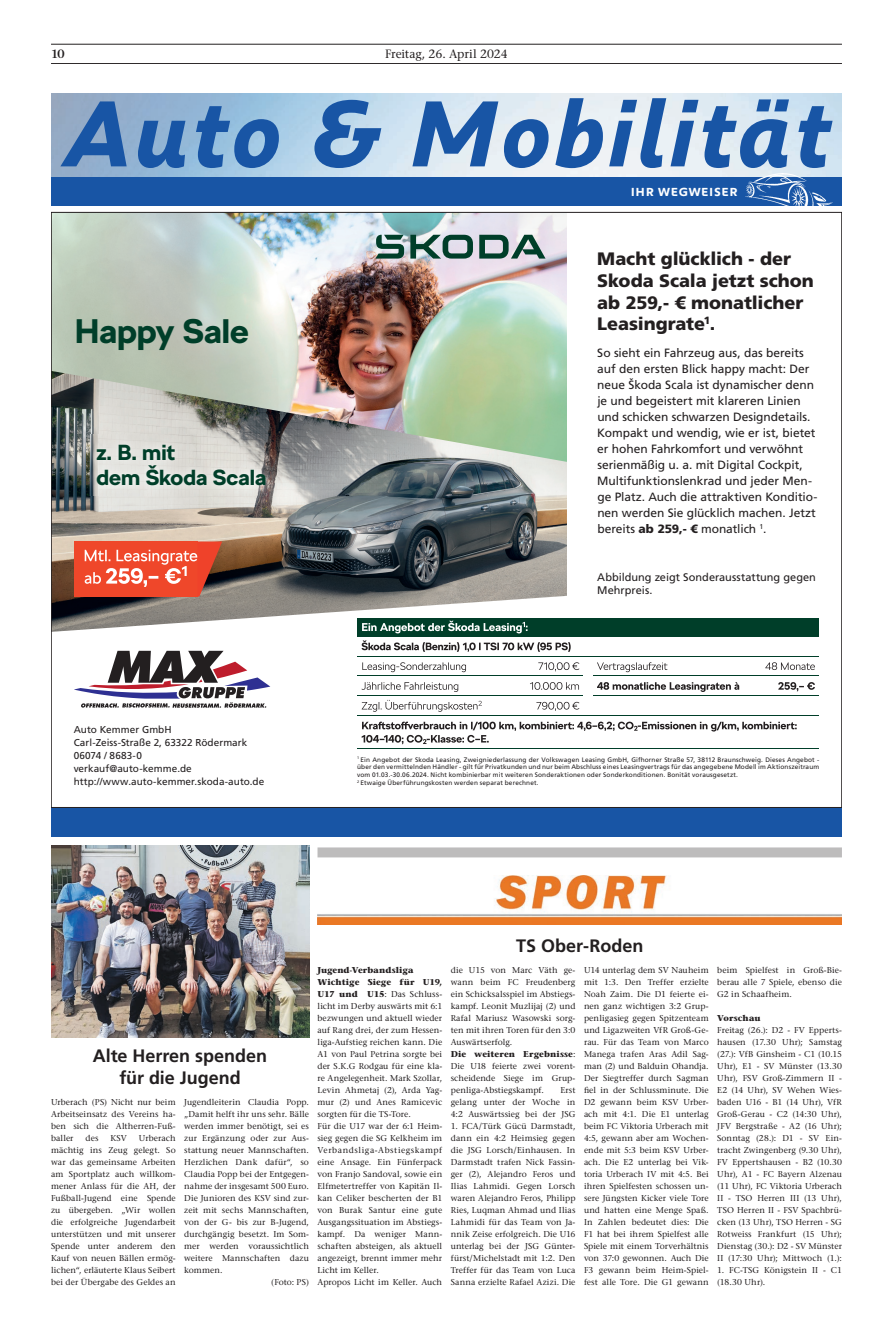
<style>
.page{position:relative;width:893px;height:1333px;background:#fff}
.page>*{position:absolute;margin:0;border:0;box-sizing:border-box;transform-origin:0 0}
.t1{font:italic 700 96px "Peugeot";letter-spacing:.015em;color:#1855a5}
.t2{font:700 33.8px "SKODA Next";color:#003e29}
.t3{font:700 21.6px/24.3px "SKODA Next";color:#003e29}
.t4{font:900 18px/21.6px "Frutiger LT Std";letter-spacing:-.005em;color:#231f20}
.t5{font:700 18px/21.6px "Frutiger LT Std";letter-spacing:-.005em;color:#231f20;text-align:center}
.t6{font:12px/16px "Frutiger LT Std";letter-spacing:-.005em;color:#231f20}
.t7{font:500 12px "Stone Serif Std";letter-spacing:-.005em;color:#231f20}
.t8{font:700 12px "Peugeot";letter-spacing:.05em;color:#fff}
.t9{font:600 12px "Stone Serif Std";color:#231f20}
.t10{font:11px/13.2px "Frutiger LT Std";color:#231f20}
.t11{font:10px/13px "Frutiger LT Std";letter-spacing:.005em;color:#231f20}
.t12{font:500 8.5px/12px "Stone Serif Std";letter-spacing:.01em;color:#231f20;text-align:justify}
.t13{font:700 8.5px "Stone Serif Std";letter-spacing:.005em;color:#231f20}
.t14{font:6.5px/7.8px "Frutiger LT Std";letter-spacing:.02em;color:#231f20}
.s1{font-weight:900}
.s2{font-weight:700}
</style>
<div class="page">
<hr style="left:51px;top:63px;width:791px;height:1px;background:#231f20">
<hr style="left:51px;top:44px;width:791px;height:1px;background:#231f20">
<div style="left:51px;top:177px;width:791px;height:29px;background:#1855a5"></div>
<img style="left:746px;top:173px;width:86px;height:39px">
<div style="left:51px;top:807px;width:791px;height:29px;background:#1855a5"></div>
<svg style="left:74px;top:650px;width:196px;height:57px"></svg>
<div style="left:358px;top:618px;width:461px;height:18px;background:#003e29"></div>
<svg style="left:362px;top:640px;width:209px;height:12px"></svg>
<hr style="left:358px;top:655px;width:461px;height:1px;background:#003e29">
<svg style="left:362px;top:662px;width:104px;height:10px"></svg>
<svg style="left:538px;top:662px;width:41px;height:9px"></svg>
<hr style="left:358px;top:675px;width:225px;height:1px;background:#003e29">
<svg style="left:361px;top:682px;width:97px;height:10px"></svg>
<svg style="left:530px;top:682px;width:49px;height:7px"></svg>
<hr style="left:358px;top:695px;width:225px;height:1px;background:#003e29">
<svg style="left:362px;top:700px;width:120px;height:11px"></svg>
<svg style="left:536px;top:701px;width:43px;height:10px"></svg>
<svg style="left:597px;top:662px;width:70px;height:10px"></svg>
<svg style="left:765px;top:662px;width:50px;height:8px"></svg>
<hr style="left:593px;top:675px;width:226px;height:1px;background:#003e29">
<svg style="left:597px;top:682px;width:142px;height:10px"></svg>
<svg style="left:778px;top:682px;width:37px;height:9px"></svg>
<hr style="left:593px;top:695px;width:226px;height:1px;background:#003e29">
<hr style="left:358px;top:715px;width:461px;height:1px;background:#003e29">
<svg style="left:362px;top:721px;width:435px;height:23px"></svg>
<hr style="left:358px;top:748px;width:461px;height:1px;background:#003e29">
<img style="left:53px;top:462px;width:514px;height:170px">
<img style="left:53px;top:214px;width:514px;height:248px">
<img style="left:87px;top:434px;width:189px;height:61px">
<div style="left:75px;top:541px;width:123px;height:55px;background:#ef472a"></div>
<svg style="left:85px;top:541px;width:482px;height:92px"></svg>
<svg style="left:375px;top:235px;width:171px;height:23px;background:#76918d"></svg>
<img style="left:51px;top:845px;width:258px;height:192px">
<img style="left:317px;top:875px;width:525px;height:49px">
<div style="left:317px;top:847px;width:525px;height:10px;background:#bdbcbc"></div>
<h3 class="t9" style="left:51px;top:47px;width:15px">10</h3>
<h3 class="t7" style="left:385px;top:47px;width:124px">Freitag, 26. April 2024</h3>
<h1 class="t1" style="left:68px;top:68px;width:767px">Auto &amp; Mobilität</h1>
<h3 class="t8" style="left:631px;top:184px;width:108px">IHR WEGWEISER</h3>
<h2 class="t2" style="left:75px;top:311px;width:176px">Happy Sale</h2>
<h3 class="t3" style="left:96px;top:440px;width:172px">z. B. mit<br>dem Škoda Scala</h3>
<p class="t11" style="left:74px;top:723px;width:192px">Auto Kemmer GmbH<br>Carl-Zeiss-Straße 2, 63322 Rödermark<br>06074 / 8683-0<br>verkauf@auto-kemme.de http://www.auto-kemmer.skoda-auto.de</p>
<h3 class="t4" style="left:597px;top:248px;width:218px">Macht glücklich - der<br>Skoda Scala jetzt schon ab 259,- € monatlicher<br>Leasingrate<sup>1</sup>.</h3>
<p class="t6" style="left:597px;top:345px;width:222px">So sieht ein Fahrzeug aus, das bereits auf den ersten Blick happy macht: Der neue Škoda Scala ist dynamischer denn je und begeistert mit klareren Linien und schicken schwarzen Designdetails.<br>Kompakt und wendig, wie er ist, bietet er hohen Fahrkomfort und verwöhnt serienmäßig u. a. mit Digital Cockpit, Multifunktionslenkrad und jeder Men&shy;ge Platz. Auch die attraktiven Konditio&shy;nen werden Sie glücklich machen. Jetzt bereits <span class="s1">ab 259,- €</span> monatlich <sup>1</sup>.</p>
<p class="t10" style="left:597px;top:570px;width:220px">Abbildung zeigt Sonderausstattung gegen<br>Mehrpreis.</p>
<p class="t14" style="left:357px;top:755px;width:464px"><sup>1</sup> Ein Angebot der Skoda Leasing, Zweigniederlassung der Volkswagen Leasing GmbH, Gifhorner Straße 57, 38112 Braunschweig. Dieses Angebot - über den vermittelnden Händler - gilt für Privatkunden und nur beim Abschluss eines Leasingvertrags für das angegebene Modell im Aktionszeitraum vom 01.03.-30.06.2024. Nicht kombinierbar mit weiteren Sonderaktionen oder Sonderkonditionen. Bonität vorausgesetzt.<br><sup>2</sup> Etwaige Überführungskosten werden separat berechnet.</p>
<h3 class="t5" style="left:516px;top:934px;width:129px">TS Ober-Roden</h3>
<p class="t12" style="left:317px;top:963px;width:126px;text-align:left"><span class="s2">Jugend-Verbandsliga<br>Wichtige Siege für U19,<br>U17 und U15</span>: Das Schluss&shy;licht im Derby auswärts mit 6:1 bezwungen und aktuell wieder auf Rang drei, der zum Hessen&shy;liga-Aufstieg reichen kann. Die<br>A1 von Paul Petrina sorgte bei der S.K.G Rodgau für eine kla&shy;re Angelegenheit. Mark Szollar,<br>Levin Ahmetaj (2), Arda Yag&shy;mur (2) und Anes Ramicevic sorgten für die TS-Tore.<br>Für die U17 war der 6:1 Heim&shy;sieg gegen die SG Kelkheim im<br>Verbandsliga-Abstiegskampf eine Ansage. Ein Fünferpack von Franjo Sandoval, sowie ein<br>Elfmetertreffer von Kapitän Il&shy;kan Celiker bescherten der B1 von Burak Santur eine gute<br>Ausgangssituation im Abstiegs&shy;kampf. Da weniger Mann&shy;schaften absteigen, als aktuell angezeigt, brennt immer mehr<br>Licht im Keller.<br>Apropos Licht im Keller. Auch</p>
<p class="t12" style="left:451px;top:963px;width:126px;text-align:left">die U15 von Marc Väth ge&shy;wann beim FC Freudenberg ein Schicksalsspiel im Abstiegs&shy;kampf. Leonit Muzlijaj (2) und<br>Rafal Mariusz Wasowski sorg&shy;ten mit ihren Toren für den 3:0<br>Auswärtserfolg.<br><span class="s2">Die weiteren Ergebnisse</span>:<br>Die U18 feierte zwei vorent&shy;scheidende Siege im Grup&shy;penliga-Abstiegskampf.</p>
<h3 class="t5" style="left:93px;top:1045px;width:176px">Alte Herren spenden für die Jugend</h3>
<p class="t12" style="left:451px;top:1083px;width:126px;text-indent:110px">Erst gelang unter der Woche in 4:2 Auswärtssieg bei der JSG</p>
<p class="t12" style="left:451px;top:1119px;width:126px">1. FCA/Türk Gücü Darmstadt, dann ein 4:2 Heimsieg gegen die JSG Lorsch/Einhausen. In Darmstadt trafen Nick Fassin&shy;ger (2), Alejandro Feros und Ilias Lahmidi. Gegen Lorsch waren Alejandro Feros, Philipp Ries, Luqman Ahmad und Ilias Lahmidi für das Team von Ja&shy;nnik Zeise erfolgreich. Die U16 unterlag bei der JSG Günter&shy;fürst/Michelstadt mit 1:2. Den Treffer für das Team von Luca Sanna erzielte Rafael Azizi. Die</p>
<p class="t12" style="left:51px;top:1095px;width:126px">Urberach (PS) Nicht nur beim Arbeitseinsatz des Vereins ha&shy;ben sich die Altherren-Fuß&shy;baller</p>
<p class="t12" style="left:184px;top:1095px;width:126px">Jugendleiterin Claudia Popp.</p>
<p class="t12" style="left:184px;top:1107px;width:126px">„Damit helft ihr uns sehr. Bälle</p>
<p class="t12" style="left:184px;top:1119px;width:126px">werden immer benötigt, sei es</p>
<p class="t12" style="left:184px;top:1131px;width:126px">zur Ergänzung oder zur Aus-</p>
<p class="t12" style="left:184px;top:1143px;width:126px">stattung neuer Mannschaften.</p>
<p class="t12" style="left:184px;top:1155px;width:126px">Herzlichen Dank dafür“, so</p>
<p class="t12" style="left:184px;top:1167px;width:126px">Claudia Popp bei der Entgegen-</p>
<p class="t12" style="left:184px;top:1179px;width:126px">nahme der insgesamt 500 Euro.</p>
<p class="t12" style="left:184px;top:1191px;width:126px">Die Junioren des KSV sind zur-</p>
<p class="t12" style="left:184px;top:1203px;width:126px">zeit mit sechs Mannschaften,</p>
<p class="t12" style="left:184px;top:1215px;width:126px">von der G- bis zur B-Jugend,</p>
<p class="t12" style="left:184px;top:1227px;width:126px">durchgängig besetzt. Im Som-</p>
<p class="t12" style="left:184px;top:1239px;width:126px">mer werden voraussichtlich</p>
<p class="t12" style="left:184px;top:1251px;width:126px">weitere Mannschaften dazu</p>
<p class="t12" style="left:184px;top:1263px;width:40px">kommen.</p>
<p class="t12" style="left:271px;top:1275px;width:39px">(Foto: PS)</p>
<p class="t12" style="left:51px;top:1131px;width:126px;text-indent:88px">Urberach mächtig ins Zeug gelegt. So war das gemeinsame Arbeiten am Sportplatz auch willkom&shy;mener Anlass für die AH, der Fußball-Jugend eine Spende zu übergeben. „Wir wollen die erfolgreiche Jugendarbeit unterstützen und mit unserer Spende unter anderem den Kauf von neuen Bällen ermög&shy;lichen“, erläuterte Klaus Seibert bei der Übergabe des Geldes an</p>
<p class="t12" style="left:86px;top:1131px;width:14px">des</p>
<p class="t12" style="left:110px;top:1131px;width:18px">KSV</p>
<p class="t12" style="left:584px;top:963px;width:126px">U14 unterlag dem SV Nauheim mit 1:3. Den Treffer erzielte Noah Zaim. Die D1 feierte ei&shy;nen ganz wichtigen 3:2 Grup&shy;penligasieg gegen Spitzenteam und Ligazweiten VfR Groß-Ge&shy;rau. Für das Team von Marco Manega trafen Aras Adil Sag&shy;man (2) und Balduin Ohandja.<br>Der Siegtreffer durch Sagman fiel in der Schlussminute. Die D2 gewann beim KSV Urber&shy;ach mit 4:1. Die E1 unterlag beim FC Viktoria Urberach mit 4:5, gewann aber am Wochen&shy;ende mit 5:3 beim KSV Urber&shy;ach. Die E2 unterlag bei Vik&shy;toria Urberach IV mit 4:5. Bei ihren Spielfesten schossen un&shy;sere Jüngsten Kicker viele Tore und hatten eine Menge Spaß.<br>In Zahlen bedeutet dies: Die F1 hat bei ihrem Spielfest alle Spiele mit einem Torverhältnis von 37:0 gewonnen. Auch Die F3 gewann beim Heim-Spiel&shy;fest alle Tore. Die G1 gewann</p>
<p class="t12" style="left:717px;top:963px;width:126px">beim Spielfest in Groß-Bie&shy;berau alle 7 Spiele, ebenso die G2 in Schaafheim.</p>
<p class="t13" style="left:717px;top:1012px;width:45px">Vorschau</p>
<p class="t12" style="left:717px;top:1023px;width:126px">Freitag (26.): D2 - FV Epperts&shy;hausen (17.30 Uhr); Samstag (27.): VfB Ginsheim - C1 (10.15<br>Uhr), E1 - SV Münster (13.30<br>Uhr), FSV Groß-Zimmern II - E2 (14 Uhr), SV Wehen Wies&shy;baden U16 - B1 (14 Uhr), VfR Groß-Gerau - C2 (14:30 Uhr), JFV Bergstraße - A2 (16 Uhr); Sonntag (28.): D1 - SV Ein&shy;tracht Zwingenberg (9.30 Uhr), FV Eppertshausen - B2 (10.30<br>Uhr), A1 - FC Bayern Alzenau (11 Uhr), FC Viktoria Urberach II - TSO Herren III (13 Uhr), TSO Herren II - FSV Spachbrü&shy;cken (13 Uhr), TSO Herren - SG Rotweiss Frankfurt (15 Uhr); Dienstag (30.): D2 - SV Münster II (17:30 Uhr); Mittwoch (1.):</p>
<p class="t12" style="left:717px;top:1263px;width:126px">1. FC-TSG Königstein II - C1 (18.30 Uhr).</p>
</div>
